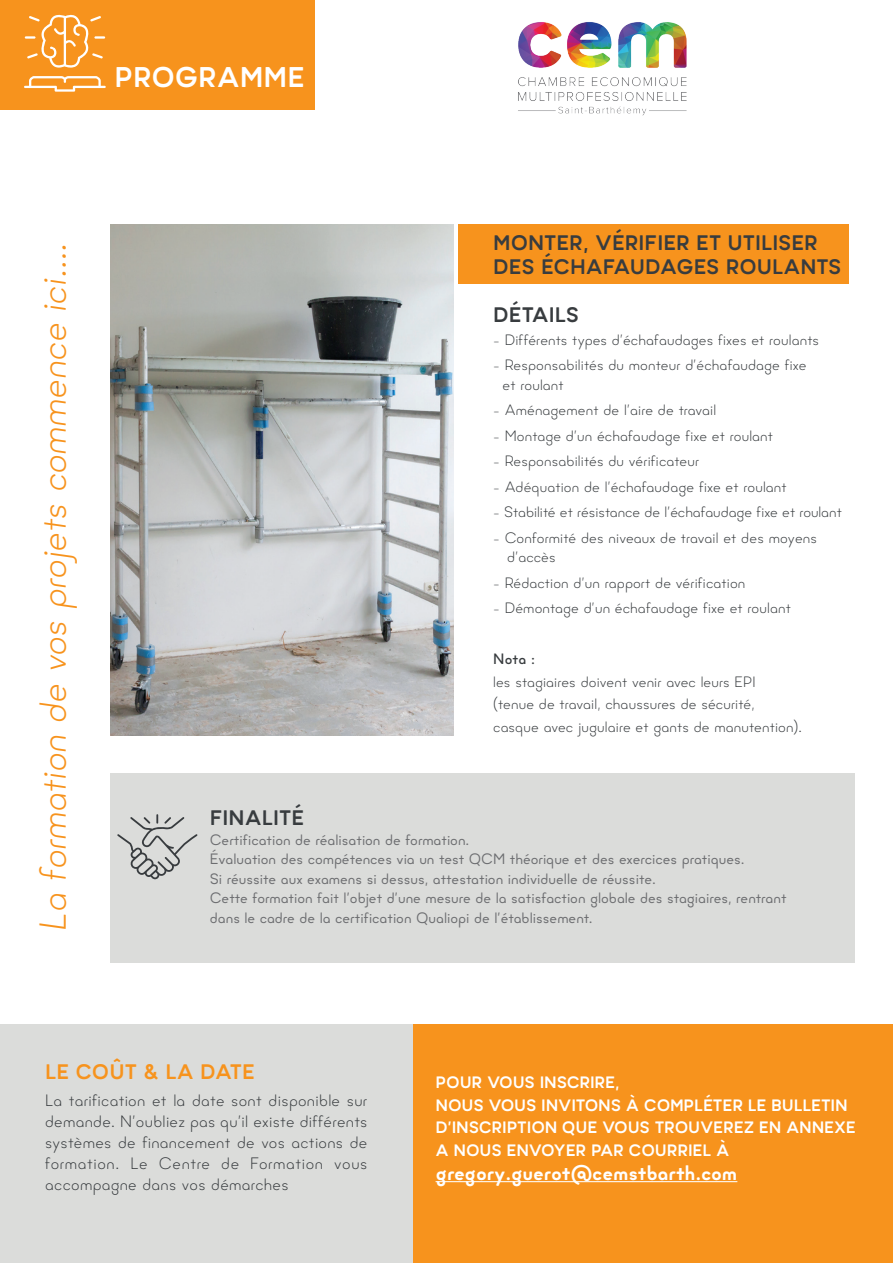
<style>
.page{position:relative;width:893px;height:1263px;background:#fff}
.page>*{position:absolute;margin:0;border:0;box-sizing:border-box;transform-origin:0 0}
.t1{font:italic 300 37.5px "Minimo";color:#f7931d}
.t2{font:700 28.5px "Minimo";color:#fff}
.t3{font:700 21px/24px "Minimo";color:#383c3f}
.t4{font:700 21px "Minimo";letter-spacing:-.01em;color:#fff}
.t5{font:700 21px "Minimo";color:#f7931d}
.t6{font:300 16.5px/21px "Minimo";letter-spacing:.02em;color:#383c3f;text-align:justify}
.t7{font:700 16.5px/22.5px "Minimo";letter-spacing:-.01em;color:#fff}
.t8{font:300 15px/19.5px "Minimo";letter-spacing:.01em;color:#383c3f}
.t9{font:15px/19.5px "Minimo";color:#6c6d70}
.t10{font:500 15px "Minimo";color:#383c3f}
</style>
<div class="page">
<div style="left:459px;top:224px;width:390px;height:59px;background:#f7931d"></div>
<img style="left:518px;top:22px;width:169px;height:94px">
<div style="left:0;top:0;width:315px;height:109px;background:#f7931d"></div>
<div style="left:388px;top:1025px;width:505px;height:238px;background:#f7931d"></div>
<div style="left:0;top:1025px;width:412px;height:238px;background:#dbdcda"></div>
<svg style="left:25px;top:14px;width:80px;height:54px"></svg>
<svg style="left:24px;top:76px;width:82px;height:16px"></svg>
<div style="left:111px;top:773px;width:744px;height:189px;background:#dbdcda"></div>
<svg style="left:117px;top:814px;width:81px;height:65px"></svg>
<img style="left:111px;top:224px;width:343px;height:512px">
<hr style="left:436px;top:1181px;width:301px;height:1px;background:#fff">
<h2 class="t2" style="left:114px;top:57px;width:192px">PROGRAMME</h2>
<h1 class="t1" style="left:28px;top:930px;width:688px;rotate:-90deg">La formation de vos projets commence ici….</h1>
<h3 class="t3" style="left:493px;top:231px;width:350px">MONTER, VÉRIFIER ET UTILISER<br>DES ÉCHAFAUDAGES ROULANTS</h3>
<h3 class="t3" style="left:493px;top:303px;width:87px">DÉTAILS</h3>
<p class="t8" style="left:493px;top:330px;width:327px">- Différents types d’échafaudages fixes et roulants</p>
<p class="t8" style="left:503px;top:355px;width:305px;text-indent:-9px">- Responsabilités du monteur d’échafaudage fixe et roulant</p>
<p class="t8" style="left:493px;top:400px;width:225px">- Aménagement de l’aire de travail</p>
<p class="t8" style="left:493px;top:426px;width:281px">- Montage d’un échafaudage fixe et roulant</p>
<p class="t8" style="left:493px;top:451px;width:208px">- Responsabilités du vérificateur</p>
<p class="t8" style="left:493px;top:477px;width:295px">- Adéquation de l’échafaudage fixe et roulant</p>
<p class="t8" style="left:493px;top:502px;width:350px">- Stabilité et résistance de l’échafaudage fixe et roulant</p>
<p class="t8" style="left:507px;top:528px;width:311px;text-indent:-14px">- Conformité des niveaux de travail et des moyens d’accès</p>
<p class="t8" style="left:493px;top:573px;width:254px">- Rédaction d’un rapport de vérification</p>
<p class="t8" style="left:493px;top:598px;width:299px">- Démontage d’un échafaudage fixe et roulant</p>
<p class="t10" style="left:493px;top:649px;width:43px">Nota :</p>
<p class="t8" style="left:493px;top:670px;width:310px;line-height:22.5px">les stagiaires doivent venir avec leurs EPI<br>(tenue de travail, chaussures de sécurité, casque avec jugulaire et gants de manutention).</p>
<h3 class="t3" style="left:210px;top:805px;width:96px">FINALITÉ</h3>
<p class="t9" style="left:210px;top:830px;width:578px">Certification de réalisation de formation.<br>Évaluation des compétences via un test QCM théorique et des exercices pratiques.<br>Si réussite aux examens si dessus, attestation individuelle de réussite.<br>Cette formation fait l’objet d’une mesure de la satisfaction globale des stagiaires, rentrant dans le cadre de la certification Qualiopi de l’établissement.</p>
<h3 class="t5" style="left:45px;top:1057px;width:212px">LE COÛT &amp; LA DATE</h3>
<p class="t6" style="left:45px;top:1089px;width:324px">La tarification et la date sont disponible sur demande. N’oubliez pas qu’il existe différents systèmes de financement de vos actions de formation. Le Centre de Formation vous accompagne dans vos démarches</p>
<p class="t7" style="left:436px;top:1071px;width:422px">POUR VOUS INSCRIRE,<br>NOUS VOUS INVITONS À COMPLÉTER LE BULLETIN D’INSCRIPTION QUE VOUS TROUVEREZ EN ANNEXE A NOUS ENVOYER PAR COURRIEL À</p>
<h3 class="t4" style="left:436px;top:1158px;width:303px">gregory.guerot@cemstbarth.com</h3>
</div>
